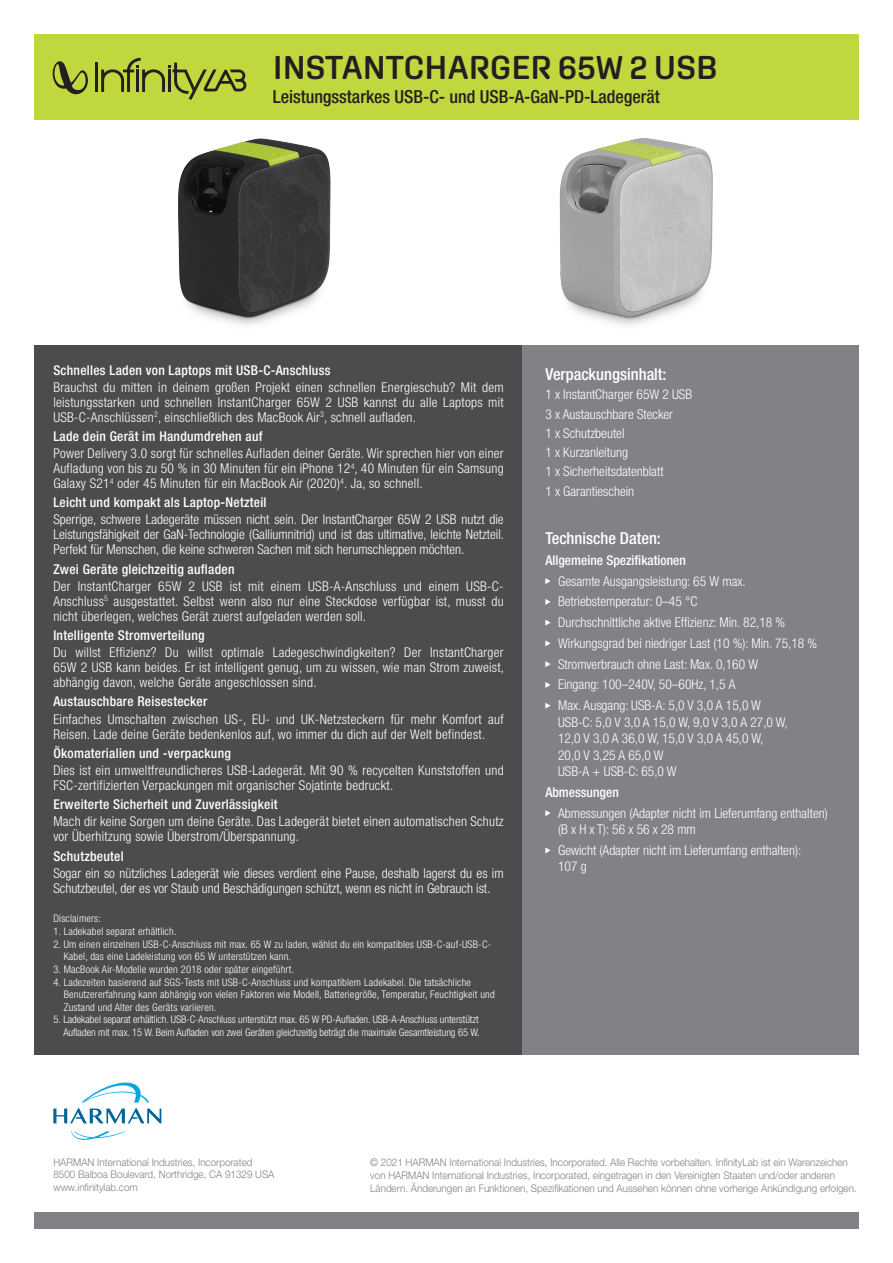
<style>
.page{position:relative;width:893px;height:1263px;background:#fff}
.page>*{position:absolute;margin:0;border:0;box-sizing:border-box;transform-origin:0 0}
.t1{font:600 33px "Aglet Sans";color:#231f20}
.t2{font:500 condensed 18px "Helvetica Neue LT Pro";color:#231f20}
.t3{font:500 condensed 16.5px "Helvetica Neue LT Pro";color:#fff}
.t4{font:300 condensed 13.5px/15px "Helvetica Neue LT Pro";color:#fff;text-align:justify}
.t5{font:300 condensed 13.5px/15px "Helvetica Neue LT Pro";letter-spacing:.02em;color:#fff}
.t6{font:500 condensed 13.5px "Helvetica Neue LT Pro";letter-spacing:.02em;color:#fff}
.t7{font:500 condensed 13.5px "Helvetica Neue LT Pro";color:#fff}
.t8{font:300 condensed 10.5px/12.6px "Helvetica Neue LT Pro";letter-spacing:.02em;color:#fff}
.t9{font:300 10.5px/12.6px "Helvetica Neue LT Pro";color:#808285;scale:.94 1}
.t10{font:300 condensed 10.5px/12.6px "Helvetica Neue LT Pro";letter-spacing:-.005em;color:#fff;text-align:right}
</style>
<div class="page">
<img style="left:45px;top:119px;width:380px;height:227px">
<img style="left:425px;top:119px;width:423px;height:227px">
<div style="left:34px;top:1213px;width:825px;height:16px;background:#808285"></div>
<svg style="left:82px;top:1082px;width:67px;height:20px"></svg>
<svg style="left:71px;top:1131px;width:54px;height:9px"></svg>
<svg style="left:53px;top:1108px;width:108px;height:15px"></svg>
<div style="left:34px;top:346px;width:489px;height:709px;background:#4b4c4d"></div>
<div style="left:523px;top:346px;width:336px;height:709px;background:#808285"></div>
<svg style="left:545px;top:578px;width:6px;height:6px"></svg>
<svg style="left:545px;top:599px;width:6px;height:6px"></svg>
<svg style="left:545px;top:620px;width:6px;height:6px"></svg>
<svg style="left:545px;top:640px;width:6px;height:6px"></svg>
<svg style="left:545px;top:661px;width:6px;height:6px"></svg>
<svg style="left:545px;top:682px;width:6px;height:6px"></svg>
<svg style="left:545px;top:703px;width:6px;height:6px"></svg>
<svg style="left:545px;top:810px;width:6px;height:6px"></svg>
<svg style="left:545px;top:847px;width:6px;height:6px"></svg>
<div style="left:34px;top:34px;width:825px;height:85px;background:#c0d73d"></div>
<hr style="left:95px;top:63px;width:3px;height:29px;background:#231f20">
<svg style="left:52px;top:61px;width:36px;height:33px"></svg>
<svg style="left:101px;top:58px;width:145px;height:42px"></svg>
<p class="t1" style="left:273px;top:47px;width:446px">INSTANTCHARGER 65W 2 USB</p>
<p class="t2" style="left:273px;top:86px;width:389px">Leistungsstarkes USB-C- und USB-A-GaN-PD-Ladegerät</p>
<p class="t6" style="left:53px;top:362px;width:279px">Schnelles Laden von Laptops mit USB-C-Anschluss</p>
<p class="t4" style="left:53px;top:379px;width:452px">Brauchst du mitten in deinem großen Projekt einen schnellen Energieschub? Mit dem leistungsstarken und schnellen InstantCharger 65W 2 USB kannst du alle Laptops mit USB-C-Anschlüssen<sup>2</sup>, einschließlich des MacBook Air<sup>3</sup>, schnell aufladen.</p>
<p class="t6" style="left:53px;top:428px;width:211px">Lade dein Gerät im Handumdrehen auf</p>
<p class="t4" style="left:53px;top:446px;width:452px">Power Delivery 3.0 sorgt für schnelles Aufladen deiner Geräte. Wir sprechen hier von einer Aufladung von bis zu 50 % in 30 Minuten für ein iPhone 12<sup>4</sup>, 40 Minuten für ein Samsung Galaxy S21<sup>4</sup> oder 45 Minuten für ein MacBook Air (2020)<sup>4</sup>. Ja, so schnell.</p>
<p class="t6" style="left:53px;top:494px;width:215px">Leicht und kompakt als Laptop-Netzteil</p>
<p class="t4" style="left:53px;top:512px;width:452px">Sperrige, schwere Ladegeräte müssen nicht sein. Der InstantCharger 65W 2 USB nutzt die Leistungsfähigkeit der GaN-Technologie (Galliumnitrid) und ist das ultimative, leichte Netzteil.<br>Perfekt für Menschen, die keine schweren Sachen mit sich herumschleppen möchten.</p>
<p class="t6" style="left:53px;top:561px;width:183px">Zwei Geräte gleichzeitig aufladen</p>
<p class="t4" style="left:53px;top:578px;width:452px">Der InstantCharger 65W 2 USB ist mit einem USB-A-Anschluss und einem USB-C-Anschluss<sup>5</sup> ausgestattet. Selbst wenn also nur eine Steckdose verfügbar ist, musst du nicht überlegen, welches Gerät zuerst aufgeladen werden soll.</p>
<p class="t6" style="left:53px;top:627px;width:153px">Intelligente Stromverteilung</p>
<p class="t4" style="left:53px;top:645px;width:452px">Du willst Effizienz? Du willst optimale Ladegeschwindigkeiten? Der InstantCharger 65W 2 USB kann beides. Er ist intelligent genug, um zu wissen, wie man Strom zuweist, abhängig davon, welche Geräte angeschlossen sind.</p>
<p class="t6" style="left:53px;top:694px;width:155px">Austauschbare Reisestecker</p>
<p class="t5" style="left:53px;top:711px;width:452px">Einfaches Umschalten zwischen US-, EU- und UK-Netzsteckern für mehr Komfort auf<br>Reisen. Lade deine Geräte bedenkenlos auf, wo immer du dich auf der Welt befindest.</p>
<p class="t6" style="left:53px;top:745px;width:179px">Ökomaterialien und -verpackung</p>
<p class="t5" style="left:53px;top:763px;width:452px">Dies ist ein umweltfreundlicheres USB-Ladegerät. Mit 90 % recycelten Kunststoffen und<br>FSC-zertifizierten Verpackungen mit organischer Sojatinte bedruckt.</p>
<p class="t6" style="left:53px;top:796px;width:226px">Erweiterte Sicherheit und Zuverlässigkeit</p>
<p class="t5" style="left:53px;top:814px;width:452px">Mach dir keine Sorgen um deine Geräte. Das Ladegerät bietet einen automatischen Schutz vor Überhitzung sowie Überstrom/Überspannung.</p>
<p class="t6" style="left:53px;top:848px;width:72px">Schutzbeutel</p>
<p class="t4" style="left:53px;top:865px;width:452px">Sogar ein so nützliches Ladegerät wie dieses verdient eine Pause, deshalb lagerst du es im<br>Schutzbeutel, der es vor Staub und Beschädigungen schützt, wenn es nicht in Gebrauch ist.</p>
<p class="t8" style="left:53px;top:912px;width:49px">Disclaimers:</p>
<p class="t8" style="left:53px;top:925px;width:125px">1. Ladekabel separat erhältlich.</p>
<p class="t8" style="left:64px;top:937px;width:429px;text-indent:-10px">2. Um einen einzelnen USB-C-Anschluss mit max. 65 W zu laden, wählst du ein kompatibles USB-C-auf-USB-C-<br>Kabel, das eine Ladeleistung von 65 W unterstützen kann.</p>
<p class="t8" style="left:53px;top:963px;width:242px">3. MacBook Air-Modelle wurden 2018 oder später eingeführt.</p>
<p class="t8" style="left:64px;top:975px;width:433px;text-indent:-10px">4. Ladezeiten basierend auf SGS-Tests mit USB-C-Anschluss und kompatiblem Ladekabel. Die tatsächliche<br>Benutzererfahrung kann abhängig von vielen Faktoren wie Modell, Batteriegröße, Temperatur, Feuchtigkeit und<br>Zustand und Alter des Geräts variieren.</p>
<p class="t10" style="left:53px;top:1013px;width:428px">5. Ladekabel separat erhältlich. USB-C-Anschluss unterstützt max. 65 W PD-Aufladen. USB-A-Anschluss unterstützt<br>Aufladen mit max. 15 W. Beim Aufladen von zwei Geräten gleichzeitig beträgt die maximale Gesamtleistung 65 W.</p>
<p class="t3" style="left:545px;top:364px;width:123px">Verpackungsinhalt:</p>
<p class="t4" style="left:545px;top:387px;width:148px">1 x InstantCharger 65W 2 USB</p>
<p class="t4" style="left:545px;top:406px;width:129px">3 x Austauschbare Stecker</p>
<p class="t4" style="left:545px;top:425px;width:81px">1 x Schutzbeutel</p>
<p class="t4" style="left:545px;top:445px;width:84px">1 x Kurzanleitung</p>
<p class="t4" style="left:545px;top:464px;width:120px">1 x Sicherheitsdatenblatt</p>
<p class="t4" style="left:545px;top:483px;width:90px">1 x Garantieschein</p>
<p class="t3" style="left:545px;top:528px;width:117px">Technische Daten:</p>
<p class="t7" style="left:545px;top:552px;width:142px">Allgemeine Spezifikationen</p>
<p class="t4" style="left:558px;top:573px;width:189px">Gesamte Ausgangsleistung: 65 W max.</p>
<p class="t4" style="left:558px;top:594px;width:141px">Betriebstemperatur: 0–45 °C</p>
<p class="t4" style="left:558px;top:615px;width:229px">Durchschnittliche aktive Effizienz: Min. 82,18 %</p>
<p class="t4" style="left:558px;top:635px;width:261px">Wirkungsgrad bei niedriger Last (10 %): Min. 75,18 %</p>
<p class="t4" style="left:558px;top:656px;width:202px">Stromverbrauch ohne Last: Max. 0,160 W</p>
<p class="t4" style="left:558px;top:677px;width:179px">Eingang: 100–240V, 50–60Hz, 1,5 A</p>
<p class="t4" style="left:558px;top:697px;width:231px;line-height:16.5px;text-align:left">Max. Ausgang: USB-A: 5,0 V 3,0 A 15,0 W<br>USB-C: 5,0 V 3,0 A 15,0 W, 9,0 V 3,0 A 27,0 W,<br>12,0 V 3,0 A 36,0 W, 15,0 V 3,0 A 45,0 W,<br>20,0 V 3,25 A 65,0 W<br>USB-A + USB-C: 65,0 W</p>
<p class="t7" style="left:545px;top:784px;width:75px">Abmessungen</p>
<p class="t4" style="left:558px;top:804px;width:271px;line-height:16.5px">Abmessungen (Adapter nicht im Lieferumfang enthalten) (B x H x T): 56 x 56 x 28 mm</p>
<p class="t4" style="left:558px;top:842px;width:245px;line-height:16.5px">Gewicht (Adapter nicht im Lieferumfang enthalten):<br>107 g</p>
<p class="t9" style="left:53px;top:1155px;width:213px">HARMAN International Industries, Incorporated</p>
<p class="t9" style="left:53px;top:1168px;width:237px">8500 Balboa Boulevard, Northridge, CA 91329 USA</p>
<p class="t9" style="left:53px;top:1181px;width:91px">www.infinitylab.com</p>
<p class="t9" style="left:370px;top:1156px;width:519px">© 2021 HARMAN International Industries, Incorporated. Alle Rechte vorbehalten. InfinityLab ist ein Warenzeichen von HARMAN International Industries, Incorporated, eingetragen in den Vereinigten Staaten und/oder anderen<br>Ländern. Änderungen an Funktionen, Spezifikationen und Aussehen können ohne vorherige Ankündigung erfolgen.</p>
</div>
